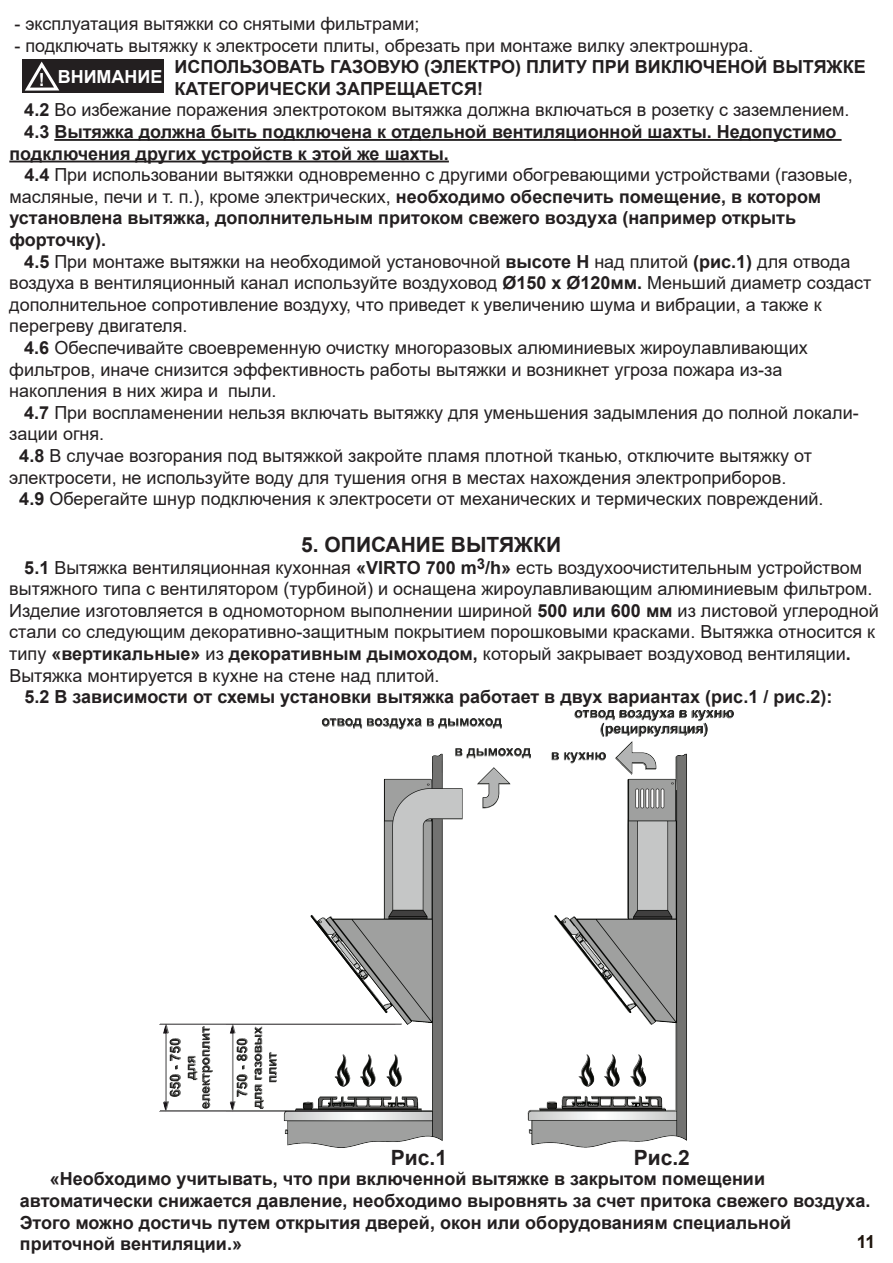
<style>
.page{position:relative;width:893px;height:1263px;background:#fff}
.page>*{position:absolute;margin:0;border:0;box-sizing:border-box;transform-origin:0 0}
.t1{font:700 21px "Arial";color:#231f20}
.t2{font:18px/21.6px "Arial";color:#231f20}
.t3{font:700 18px/21.6px "Arial";color:#231f20}
.t4{font:700 18px "Arial";color:#fff}
.t5{font:700 18px "Arial";color:#1d130b}
.s1{font-weight:700}
</style>
<div class="page">
<hr style="left:54px;top:139px;width:788px;height:2px;background:#231f20">
<hr style="left:9px;top:161px;width:440px;height:1px;background:#231f20">
<svg style="left:160px;top:711px;width:573px;height:436px"></svg>
<div style="left:23px;top:59px;width:141px;height:34px;background:#231f20"></div>
<svg style="left:22px;top:59px;width:38px;height:34px"></svg>
<p class="t2" style="left:14px;top:13px;width:407px">- эксплуатация вытяжки со снятыми фильтрами;</p>
<p class="t2" style="left:14px;top:34px;width:741px">- подключать вытяжку к электросети плиты, обрезать при монтаже вилку электрошнура.</p>
<p class="t3" style="left:174px;top:56px;width:693px">ИСПОЛЬЗОВАТЬ ГАЗОВУЮ (ЭЛЕКТРО) ПЛИТУ ПРИ ВИКЛЮЧЕНОЙ ВЫТЯЖКЕ</p>
<p class="t3" style="left:174px;top:78px;width:310px">КАТЕГОРИЧЕСКИ ЗАПРЕЩАЕТСЯ!</p>
<p class="t2" style="left:24px;top:99px;width:827px"><span class="s1">4.2</span> Во избежание поражения электротоком вытяжка должна включаться в розетку с заземлением.</p>
<p class="t3" style="left:24px;top:121px;width:814px">4.3 Вытяжка должна быть подключена к отдельной вентиляционной шахты. Недопустимо</p>
<p class="t3" style="left:9px;top:143px;width:441px">подключения других устройств к этой же шахты.</p>
<p class="t2" style="left:24px;top:164px;width:830px"><span class="s1">4.4</span> При использовании вытяжки одновременно с другими обогревающими устройствами (газовые,</p>
<p class="t2" style="left:9px;top:186px;width:813px">масляные, печи и т. п.), кроме электрических, <span class="s1">необходимо обеспечить помещение, в котором</span></p>
<p class="t3" style="left:9px;top:207px;width:788px">установлена вытяжка, дополнительным притоком свежего воздуха (например открыть</p>
<p class="t3" style="left:9px;top:229px;width:98px">форточку).</p>
<p class="t2" style="left:24px;top:250px;width:827px"><span class="s1">4.5</span> При монтаже вытяжки на необходимой установочной <span class="s1">высоте Н</span> над плитой <span class="s1">(рис.1)</span> для отвода</p>
<p class="t2" style="left:9px;top:272px;width:864px">воздуха в вентиляционный канал используйте воздуховод <span class="s1">Ø150 x Ø120мм.</span> Меньший диаметр создаст</p>
<p class="t2" style="left:9px;top:294px;width:814px">дополнительное сопротивление воздуху, что приведет к увеличению шума и вибрации, а также к</p>
<p class="t2" style="left:9px;top:315px;width:180px">перегреву двигателя.</p>
<p class="t2" style="left:24px;top:337px;width:785px"><span class="s1">4.6</span> Обеспечивайте своевременную очистку многоразовых алюминиевых жироулавливающих</p>
<p class="t2" style="left:9px;top:358px;width:774px">фильтров, иначе снизится эффективность работы вытяжки и возникнет угроза пожара из-за</p>
<p class="t2" style="left:9px;top:380px;width:269px">накопления в них жира и пыли.</p>
<p class="t2" style="left:24px;top:402px;width:836px"><span class="s1">4.7</span> При воспламенении нельзя включать вытяжку для уменьшения задымления до полной локали-</p>
<p class="t2" style="left:9px;top:423px;width:96px">зации огня.</p>
<p class="t2" style="left:19px;top:445px;width:794px"><span class="s1">4.8</span> В случае возгорания под вытяжкой закройте пламя плотной тканью, отключите вытяжку от</p>
<p class="t2" style="left:9px;top:466px;width:779px">электросети, не используйте воду для тушения огня в местах нахождения электроприборов.</p>
<p class="t2" style="left:19px;top:488px;width:806px"><span class="s1">4.9</span> Оберегайте шнур подключения к электросети от механических и термических повреждений.</p>
<p class="t1" style="left:301px;top:530px;width:261px">5. ОПИСАНИЕ ВЫТЯЖКИ</p>
<p class="t2" style="left:9px;top:556px;width:871px;text-indent:15px"><span class="s1">5.1</span> Вытяжка вентиляционная кухонная <span class="s1">«VIRTO 700 m</span><sup>3</sup><span class="s1">/h»</span> есть воздухоочистительным устройством вытяжного типа с вентилятором (турбиной) и оснащена жироулавливающим алюминиевым фильтром.<br>Изделие изготовляется в одномоторном выполнении шириной <span class="s1">500 или 600 мм</span> из листовой углеродной стали со следующим декоративно-защитным покрытием порошковыми красками. Вытяжка относится к типу <span class="s1">«вертикальные»</span> из <span class="s1">декоративным дымоходом,</span> который закрывает воздуховод вентиляции<span class="s1">.<br></span>Вытяжка монтируется в кухне на стене над плитой.</p>
<p class="t3" style="left:24px;top:686px;width:810px">5.2 В зависимости от схемы установки вытяжка работает в двух вариантах (рис.1 / рис.2):</p>
<p class="t4" style="left:39px;top:64px;width:125px">! ВНИМАНИЕ</p>
<p class="t1" style="left:391px;top:1142px;width:58px">Рис.1</p>
<p class="t1" style="left:634px;top:1142px;width:58px">Рис.2</p>
<p class="t3" style="left:20px;top:1168px;width:852px;text-indent:30px">«Необходимо учитывать, что при включенной вытяжке в закрытом помещении автоматически снижается давление, необходимо выровнять за счет притока свежего воздуха.<br>Этого можно достичь путем открытия дверей, окон или оборудованиям специальной приточной вентиляции.»</p>
<p class="t5" style="left:857px;top:1229px;width:20px">11</p>
</div>
